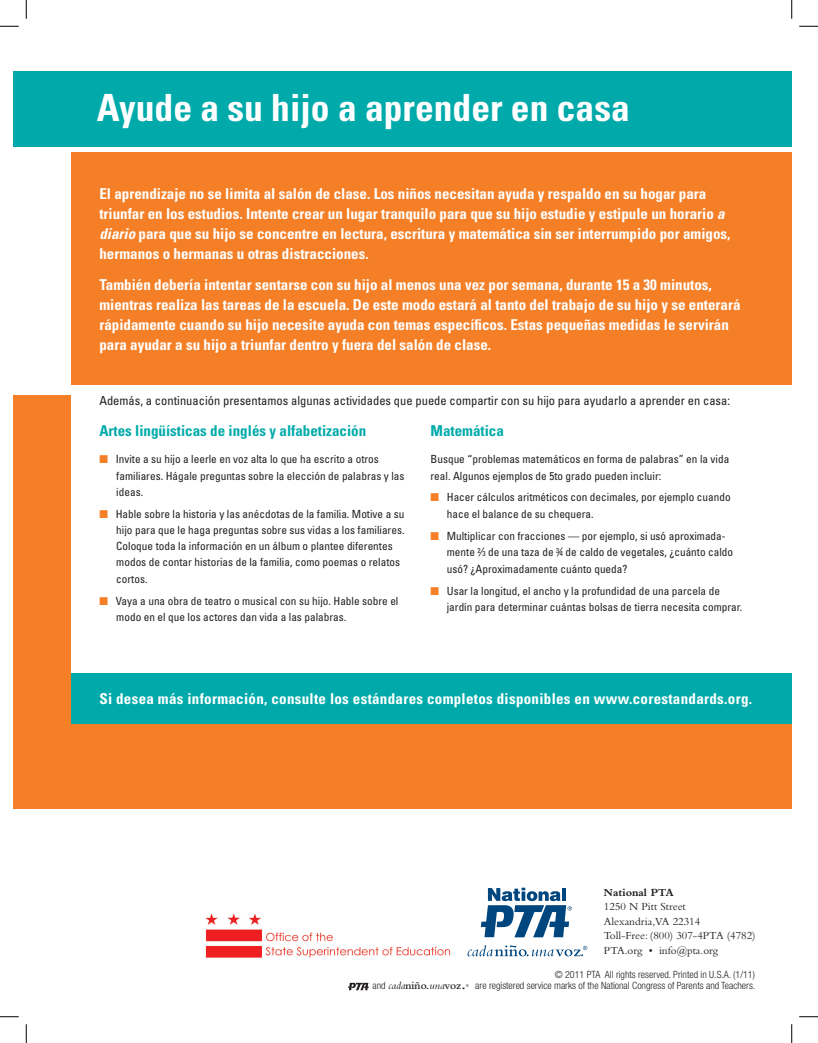
<style>
.page{position:relative;width:818px;height:1043px;background:#fff}
.page>*{position:absolute;margin:0;border:0;box-sizing:border-box;transform-origin:0 0}
.t1{font:700 condensed 37.5px "Univers LT Std";color:#fff}
.t2{font:700 condensed 15px/20px "Univers LT Std";color:#fff}
.t3{font:700 condensed 15px "Univers LT Std";letter-spacing:.02em;color:#fff}
.t4{font:700 condensed 15px "Univers LT Std";color:#0aa}
.t5{font:condensed 12.5px "Univers LT Std";color:#231f20}
.t6{font:condensed 11.25px/16.2px "Univers LT Std";color:#231f20}
.t7{font:11.25px/14.4px "Bembo Std";color:#231f20}
.t8{font:600 11.25px "Bembo Std";color:#231f20}
.t9{font:700 11.25px "Bembo Std";color:#231f20}
.t10{font:300 condensed 10px "Helvetica Neue LT Std";color:#231f20}
.s1{font-style:italic}
.s2{color:#f47f26}
.s3{font-size:11.88px}
.s4{font-size:7.12px}
.s5{font-family:"Helvetica Neue LT Std";font-weight:300;font-stretch:condensed;font-size:10px}
.s6{font-weight:400;font-style:italic}
.s7{font-size:15px}
</style>
<div class="page">
<div style="left:13px;top:71px;width:593px;height:75px;background:#0aa"></div>
<div style="left:13px;top:395px;width:778px;height:413px;background:#f47f26"></div>
<div style="left:71px;top:359px;width:720px;height:348px;background:#fff"></div>
<div style="left:71px;top:673px;width:720px;height:51px;background:#0aa"></div>
<div style="left:71px;top:152px;width:720px;height:233px;background:#f47f26"></div>
<div style="left:63px;top:71px;width:728px;height:75px;background:#0aa"></div>
<svg style="left:348px;top:982px;width:21px;height:8px"></svg>
<svg style="left:481px;top:887px;width:91px;height:50px"></svg>
<svg style="left:467px;top:945px;width:120px;height:11px"></svg>
<img style="left:205px;top:913px;width:246px;height:45px">
<svg style="left:0;top:25px;width:19px;height:2px"></svg>
<svg style="left:799px;top:25px;width:19px;height:2px"></svg>
<svg style="left:0;top:1016px;width:19px;height:1px"></svg>
<svg style="left:799px;top:1016px;width:19px;height:1px"></svg>
<svg style="left:25px;top:0;width:2px;height:19px"></svg>
<svg style="left:25px;top:1024px;width:2px;height:18px"></svg>
<svg style="left:791px;top:0;width:1px;height:19px"></svg>
<svg style="left:791px;top:1024px;width:1px;height:18px"></svg>
<h1 class="t1" style="left:97px;top:84px;width:534px">Ayude a su hijo a aprender en casa</h1>
<p class="t2" style="left:99px;top:183px;width:632px">El aprendizaje no se limita al salón de clase. Los niños necesitan ayuda y respaldo en su hogar para triunfar en los estudios. Intente crear un lugar tranquilo para que su hijo estudie y estipule un horario <span class="s1">a diario</span> para que su hijo se concentre en lectura, escritura y matemática sin ser interrumpido por amigos, hermanos o hermanas u otras distracciones.</p>
<p class="t2" style="left:99px;top:274px;width:642px">También debería intentar sentarse con su hijo al menos una vez por semana, durante 15 a 30 minutos, mientras realiza las tareas de la escuela. De este modo estará al tanto del trabajo de su hijo y se enterará rápidamente cuando su hijo necesite ayuda con temas específicos. Estas pequeñas medidas le servirán para ayudar a su hijo a triunfar dentro y fuera del salón de clase.</p>
<p class="t5" style="left:99px;top:392px;width:632px">Además, a continuación presentamos algunas actividades que puede compartir con su hijo para ayudarlo a aprender en casa:</p>
<h2 class="t4" style="left:99px;top:421px;width:268px">Artes lingüísticas de inglés y alfabetización</h2>
<p class="t6" style="left:116px;top:451px;width:290px;text-indent:-17px"><span class="s2">■</span> Invite a su hijo a leerle en voz alta lo que ha escrito a otros familiares. Hágale preguntas sobre la elección de palabras y las ideas.</p>
<p class="t6" style="left:116px;top:505px;width:290px;text-indent:-17px"><span class="s2">■</span> Hable sobre la historia y las anécdotas de la familia. Motive a su hijo para que le haga preguntas sobre sus vidas a los familiares.<br>Coloque toda la información en un álbum o plantee diferentes modos de contar historias de la familia, como poemas o relatos cortos.</p>
<p class="t6" style="left:116px;top:592px;width:284px;text-indent:-17px"><span class="s2">■</span> Vaya a una obra de teatro o musical con su hijo. Hable sobre el modo en el que los actores dan vida a las palabras.</p>
<h2 class="t4" style="left:430px;top:421px;width:75px">Matemática</h2>
<p class="t6" style="left:430px;top:451px;width:300px">Busque “problemas matemáticos en forma de palabras” en la vida real. Algunos ejemplos de 5to grado pueden incluir:</p>
<p class="t6" style="left:447px;top:489px;width:285px;text-indent:-16px"><span class="s2">■</span> Hacer cálculos aritméticos con decimales, por ejemplo cuando hace el balance de su chequera.</p>
<p class="t6" style="left:447px;top:527px;width:288px;line-height:16.6px;text-indent:-16px"><span class="s2">■</span> Multiplicar con fracciones — por ejemplo, si usó aproximada&shy;mente <sup>2</sup><span class="s3">⁄</span><span class="s4">3</span> de una taza de <sup>3</sup><span class="s3">⁄</span><span class="s4">4</span> de caldo de vegetales, ¿cuánto caldo usó? ¿Aproximadamente cuánto queda?</p>
<p class="t6" style="left:447px;top:582px;width:297px;text-indent:-16px"><span class="s2">■</span> Usar la longitud, el ancho y la profundidad de una parcela de jardín para determinar cuántas bolsas de tierra necesita comprar.</p>
<h2 class="t3" style="left:99px;top:689px;width:654px">Si desea más información, consulte los estándares completos disponibles en www.corestandards.org.</h2>
<p class="t9" style="left:604px;top:886px;width:71px">National PTA</p>
<p class="t7" style="left:604px;top:899px;width:153px">1250 N Pitt Street<br>Alexandria,VA 22314<br>Toll-Free: (800) 307-4PTA (4782)<br>PTA.org • info@pta.org</p>
<p class="t10" style="left:554px;top:968px;width:202px">© 2011 PTA All rights reserved. Printed in U.S.A. (1/11)</p>
<p class="t8" style="left:372px;top:979px;width:95px"><span class="s5">and</span> <span class="s6">cada</span>niño.<span class="s6">una</span>voz<span class="s7">.</span></p>
<p class="t10" style="left:465px;top:980px;width:291px"><sup>®</sup> are registered service marks of the National Congress of Parents and Teachers.</p>
</div>
